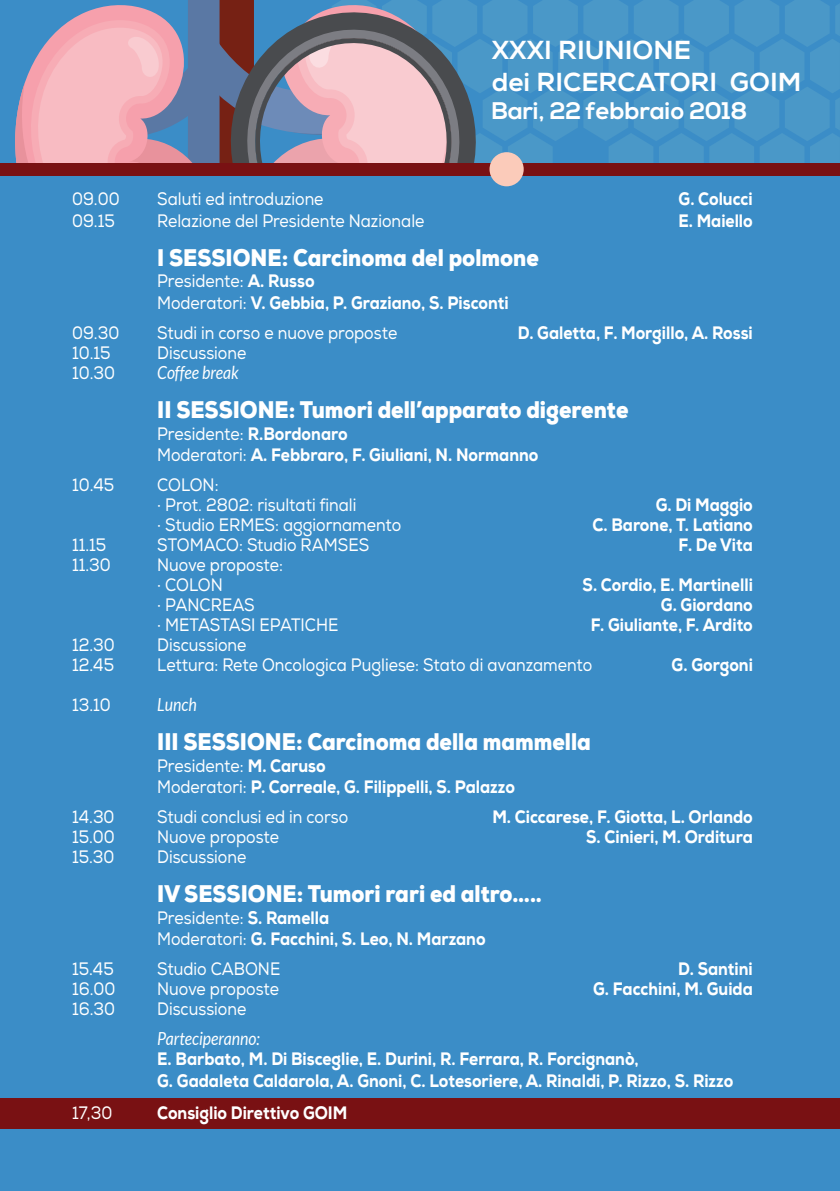
<style>
.page{position:relative;width:840px;height:1191px;background:#fff}
.page>*{position:absolute;margin:0;border:0;box-sizing:border-box;transform-origin:0 0}
.t1{font:800 26px/31.2px "Nexa";color:#fff}
.t2{font:900 24px "Nexa";color:#fff;scale:.88 1}
.t3{font:700 24px "Nexa";color:#fff}
.t4{font:800 18px/21.6px "Nexa";color:#fff;scale:.88 1}
.t5{font:18px/20px "Nexa";color:#fff;scale:.88 1}
.t6{font:italic 18px "Lato";color:#fff;scale:.88 1}
.s1{font-weight:400}
</style>
<div class="page">
<div style="left:0;top:0;width:839px;height:1191px;background:#3b8dc7"></div>
<svg style="left:15px;top:0;width:824px;height:163px"></svg>
<div style="left:0;top:163px;width:839px;height:13px;background:#791113"></div>
<div style="left:0;top:1098px;width:839px;height:30px;background:#791113"></div>
<div style="left:489px;top:152px;width:34px;height:34px;background:#fbcbba;border-radius:50%"></div>
<h1 class="t1" style="left:491px;top:35px;width:311px">XXXI RIUNIONE<br>dei RICERCATORI GOIM</h1>
<h2 class="t3" style="left:491px;top:97px;width:257px">Bari, 22 febbraio 2018</h2>
<p class="t5" style="left:72px;top:190px;width:55px">09.00</p>
<p class="t5" style="left:157px;top:190px;width:190px">Saluti ed introduzione</p>
<p class="t4" style="left:678px;top:188px;width:86px">G. Colucci</p>
<p class="t5" style="left:72px;top:211px;width:50px">09.15</p>
<p class="t5" style="left:157px;top:211px;width:305px">Relazione del Presidente Nazionale</p>
<p class="t4" style="left:678px;top:210px;width:86px">E. Maiello</p>
<h2 class="t2" style="left:72px;top:242px;width:53px">I</h2>
<h2 class="t2" style="left:169px;top:242px;width:17px">SESSIONE</h2>
<h2 class="t2" style="left:281px;top:242px;width:293px">: Carcinoma del polmone</h2>
<p class="t4" style="left:157px;top:270px;width:401px"><span class="s1">Presidente:</span> A. Russo<br><span class="s1">Moderatori:</span> V. Gebbia, P. Graziano, S. Pisconti</p>
<p class="t5" style="left:72px;top:323px;width:55px">09.30</p>
<p class="t5" style="left:157px;top:323px;width:274px">Studi in corso e nuove proposte</p>
<p class="t4" style="left:517px;top:322px;width:268px">D. Galetta, F. Morgillo, A. Rossi</p>
<p class="t5" style="left:72px;top:343px;width:45px">10.15</p>
<p class="t5" style="left:157px;top:343px;width:103px">Discussione</p>
<p class="t5" style="left:72px;top:363px;width:50px">10.30</p>
<p class="t6" style="left:157px;top:362px;width:94px">Coffee break</p>
<h2 class="t2" style="left:72px;top:394px;width:39px">II</h2>
<h2 class="t2" style="left:176px;top:394px;width:17px">SESSIONE</h2>
<h2 class="t2" style="left:289px;top:394px;width:387px">: Tumori dell’apparato digerente</h2>
<p class="t4" style="left:157px;top:422px;width:434px"><span class="s1">Presidente:</span> R.Bordonaro<br><span class="s1">Moderatori:</span> A. Febbraro, F. Giuliani, N. Normanno</p>
<p class="t5" style="left:72px;top:475px;width:50px">10.45</p>
<p class="t5" style="left:157px;top:475px;width:228px">COLON:<br>· Prot. 2802: risultati finali</p>
<p class="t4" style="left:655px;top:494px;width:112px">G. Di Maggio</p>
<p class="t5" style="left:157px;top:515px;width:279px">· Studio ERMES: aggiornamento</p>
<p class="t4" style="left:592px;top:514px;width:184px">C. Barone, T. Latiano</p>
<p class="t5" style="left:72px;top:535px;width:40px">11.15</p>
<p class="t5" style="left:157px;top:535px;width:242px">STOMACO: Studio RAMSES</p>
<p class="t4" style="left:678px;top:534px;width:86px">F. De Vita</p>
<p class="t5" style="left:72px;top:555px;width:45px">11.30</p>
<p class="t5" style="left:157px;top:555px;width:144px">Nuove proposte: · COLON</p>
<p class="t4" style="left:582px;top:574px;width:195px">S. Cordio, E. Martinelli</p>
<p class="t5" style="left:157px;top:595px;width:112px">· PANCREAS</p>
<p class="t4" style="left:660px;top:594px;width:106px">G. Giordano</p>
<p class="t5" style="left:157px;top:615px;width:207px">· METASTASI EPATICHE</p>
<p class="t4" style="left:590px;top:614px;width:186px">F. Giuliante, F. Ardito</p>
<p class="t5" style="left:72px;top:635px;width:50px">12.30</p>
<p class="t5" style="left:157px;top:635px;width:103px">Discussione</p>
<p class="t5" style="left:72px;top:655px;width:49px">12.45</p>
<p class="t5" style="left:157px;top:655px;width:495px">Lettura: Rete Oncologica Pugliese: Stato di avanzamento</p>
<p class="t4" style="left:671px;top:654px;width:94px">G. Gorgoni</p>
<p class="t5" style="left:72px;top:695px;width:45px">13.10</p>
<p class="t6" style="left:157px;top:694px;width:46px">Lunch</p>
<h2 class="t2" style="left:183px;top:726px;width:17px">SESSIONE</h2>
<h2 class="t2" style="left:296px;top:726px;width:336px">: Carcinoma della mammella</h2>
<p class="t4" style="left:157px;top:754px;width:408px"><span class="s1">Presidente:</span> M. Caruso<br><span class="s1">Moderatori:</span> P. Correale, G. Filippelli, S. Palazzo</p>
<p class="t5" style="left:72px;top:807px;width:50px">14.30</p>
<p class="t5" style="left:157px;top:807px;width:218px">Studi conclusi ed in corso</p>
<p class="t4" style="left:492px;top:806px;width:297px">M. Ciccarese, F. Giotta, L. Orlando</p>
<p class="t5" style="left:72px;top:827px;width:50px">15.00</p>
<p class="t5" style="left:157px;top:827px;width:140px">Nuove proposte</p>
<p class="t4" style="left:586px;top:826px;width:191px">S. Cinieri, M. Orditura</p>
<p class="t5" style="left:72px;top:847px;width:50px">15.30</p>
<p class="t5" style="left:157px;top:847px;width:103px">Discussione</p>
<h2 class="t2" style="left:72px;top:878px;width:53px">I</h2>
<h2 class="t2" style="left:164px;top:878px;width:40px">V SESSIONE</h2>
<h2 class="t2" style="left:296px;top:878px;width:280px">: Tumori rari ed altro…..</h2>
<p class="t4" style="left:157px;top:906px;width:374px"><span class="s1">Presidente:</span> S. Ramella<br><span class="s1">Moderatori:</span> G. Facchini, S. Leo, N. Marzano</p>
<p class="t5" style="left:72px;top:959px;width:49px">15.45</p>
<p class="t5" style="left:157px;top:959px;width:141px">Studio CABONE</p>
<p class="t4" style="left:677px;top:958px;width:86px">D. Santini</p>
<p class="t5" style="left:72px;top:979px;width:51px">16.00</p>
<p class="t5" style="left:157px;top:979px;width:140px">Nuove proposte</p>
<p class="t4" style="left:592px;top:978px;width:183px">G. Facchini, M. Guida</p>
<p class="t5" style="left:72px;top:999px;width:50px">16.30</p>
<p class="t5" style="left:157px;top:999px;width:103px">Discussione</p>
<p class="t6" style="left:157px;top:1028px;width:118px">Parteciperanno:</p>
<p class="t4" style="left:157px;top:1048px;width:655px">E. Barbato, M. Di Bisceglie, E. Durini, R. Ferrara, R. Forcignanò,<br>G. Gadaleta Caldarola, A. Gnoni, C. Lotesoriere, A. Rinaldi, P. Rizzo, S. Rizzo</p>
<p class="t5" style="left:72px;top:1102px;width:47px">17,30</p>
<p class="t4" style="left:157px;top:1101px;width:218px">Consiglio Direttivo GOIM</p>
</div>
